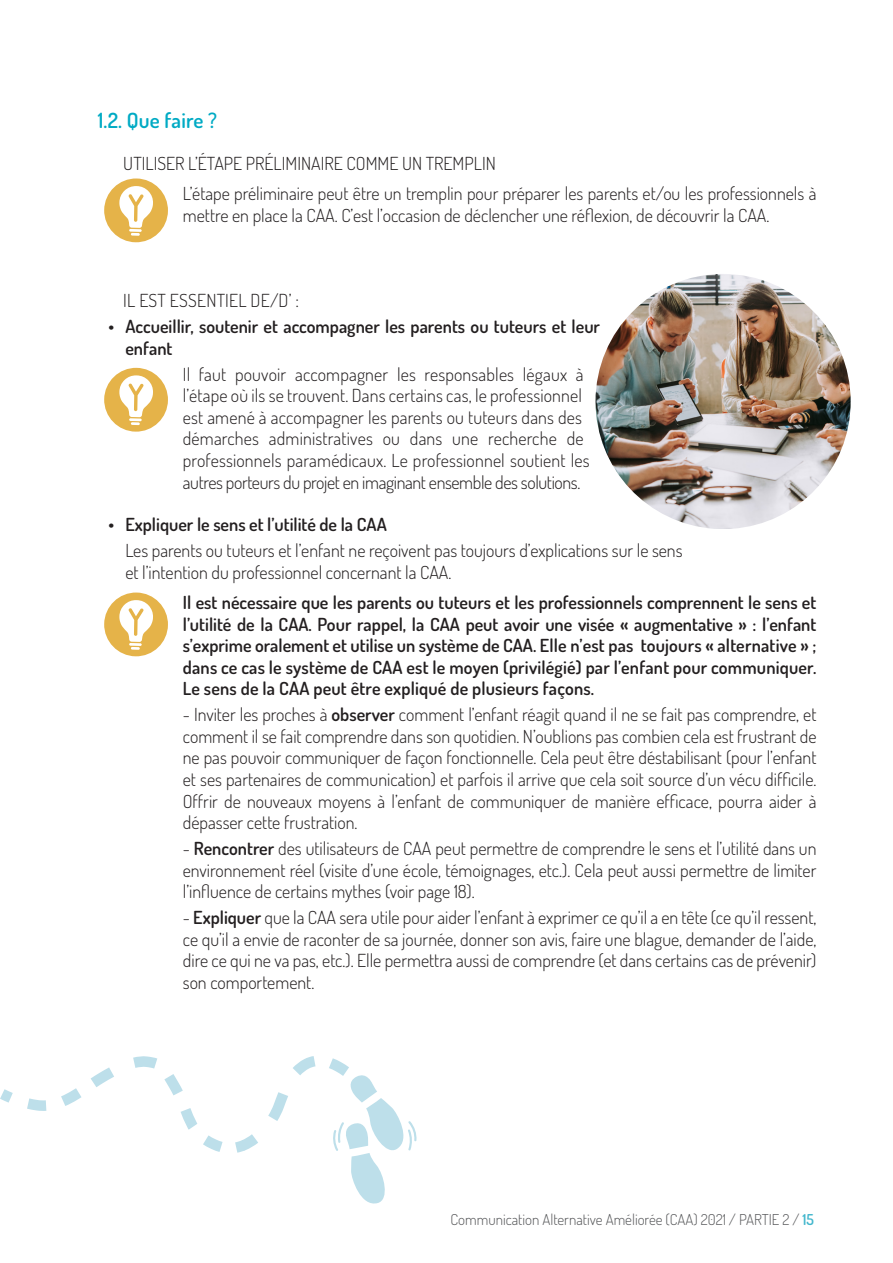
<style>
.page{position:relative;width:893px;height:1263px;background:#fff}
.page>*{position:absolute;margin:0;border:0;box-sizing:border-box;transform-origin:0 0}
.t1{font:600 21px "Dosis";letter-spacing:.01em;color:#00aac4}
.t2{font:300 18px/21.6px "Dosis";color:#231f20}
.t3{font:600 18px/21.6px "Dosis";color:#231f20}
.t4{font:300 15px "Dosis";color:#57585a}
.s1{font-weight:600}
.s2{font-weight:600;color:#43b7cd}
</style>
<div class="page">
<img style="left:595px;top:274px;width:256px;height:255px;border-radius:125px">
<svg style="left:104px;top:592px;width:64px;height:65px"></svg>
<svg style="left:104px;top:178px;width:64px;height:65px"></svg>
<svg style="left:104px;top:367px;width:64px;height:65px"></svg>
<svg style="left:0;top:1056px;width:417px;height:148px"></svg>
<p class="t1" style="left:98px;top:107px;width:121px">1.2. Que faire ?</p>
<p class="t2" style="left:183px;top:148px;width:635px;line-height:30.2px;text-indent:-60px">UTILISER L’ÉTAPE PRÉLIMINAIRE COMME UN TREMPLIN<br>L’étape préliminaire peut être un tremplin pour préparer les parents et/ou les professionnels à</p>
<p class="t2" style="left:183px;top:204px;width:588px">mettre en place la CAA. C’est l’occasion de déclencher une réflexion, de découvrir la CAA.</p>
<p class="t2" style="left:123px;top:289px;width:177px">IL EST ESSENTIEL DE/D’ :</p>
<p class="t3" style="left:125px;top:315px;width:476px;text-indent:-17px">• Accueillir, soutenir et accompagner les parents ou tuteurs et leur enfant</p>
<p class="t2" style="left:183px;top:363px;width:408px">Il faut pouvoir accompagner les responsables légaux à l’étape où ils se trouvent. Dans certains cas, le professionnel est amené à accompagner les parents ou tuteurs dans des démarches administratives ou dans une recherche de professionnels paramédicaux. Le professionnel soutient les autres porteurs du projet en imaginant ensemble des solutions.</p>
<p class="t3" style="left:108px;top:514px;width:280px">• Expliquer le sens et l’utilité de la CAA</p>
<p class="t2" style="left:125px;top:539px;width:559px">Les parents ou tuteurs et l’enfant ne reçoivent pas toujours d’explications sur le sens et l’intention du professionnel concernant la CAA.</p>
<p class="t3" style="left:183px;top:591px;width:635px;text-align:justify">Il est nécessaire que les parents ou tuteurs et les professionnels comprennent le sens et l’utilité de la CAA. Pour rappel, la CAA peut avoir une visée « augmentative » : l’enfant s’exprime oralement et utilise un système de CAA. Elle n’est pas toujours « alternative » ; dans ce cas le système de CAA est le moyen (privilégié) par l’enfant pour communiquer.<br>Le sens de la CAA peut être expliqué de plusieurs façons.</p>
<p class="t2" style="left:183px;top:703px;width:635px;text-align:justify">- Inviter les proches à <span class="s1">observer</span> comment l’enfant réagit quand il ne se fait pas comprendre, et comment il se fait comprendre dans son quotidien. N’oublions pas combien cela est frustrant de ne pas pouvoir communiquer de façon fonctionnelle. Cela peut être déstabilisant (pour l’enfant et ses partenaires de communication) et parfois il arrive que cela soit source d’un vécu difficile.<br>Offrir de nouveaux moyens à l’enfant de communiquer de manière efficace, pourra aider à dépasser cette frustration.</p>
<p class="t2" style="left:183px;top:837px;width:635px;text-align:justify">- <span class="s1">Rencontrer</span> des utilisateurs de CAA peut permettre de comprendre le sens et l’utilité dans un environnement réel (visite d’une école, témoignages, etc.). Cela peut aussi permettre de limiter l’influence de certains mythes (voir page 18).</p>
<p class="t2" style="left:183px;top:906px;width:635px;text-align:justify">- <span class="s1">Expliquer</span> que la CAA sera utile pour aider l’enfant à exprimer ce qu’il a en tête (ce qu’il ressent, ce qu’il a envie de raconter de sa journée, donner son avis, faire une blague, demander de l’aide, dire ce qui ne va pas, etc.). Elle permettra aussi de comprendre (et dans certains cas de prévenir) son comportement.</p>
<p class="t4" style="left:450px;top:1210px;width:365px">Communication Alternative Améliorée (CAA) 2021 / PARTIE 2 / <span class="s2">15</span></p>
</div>
